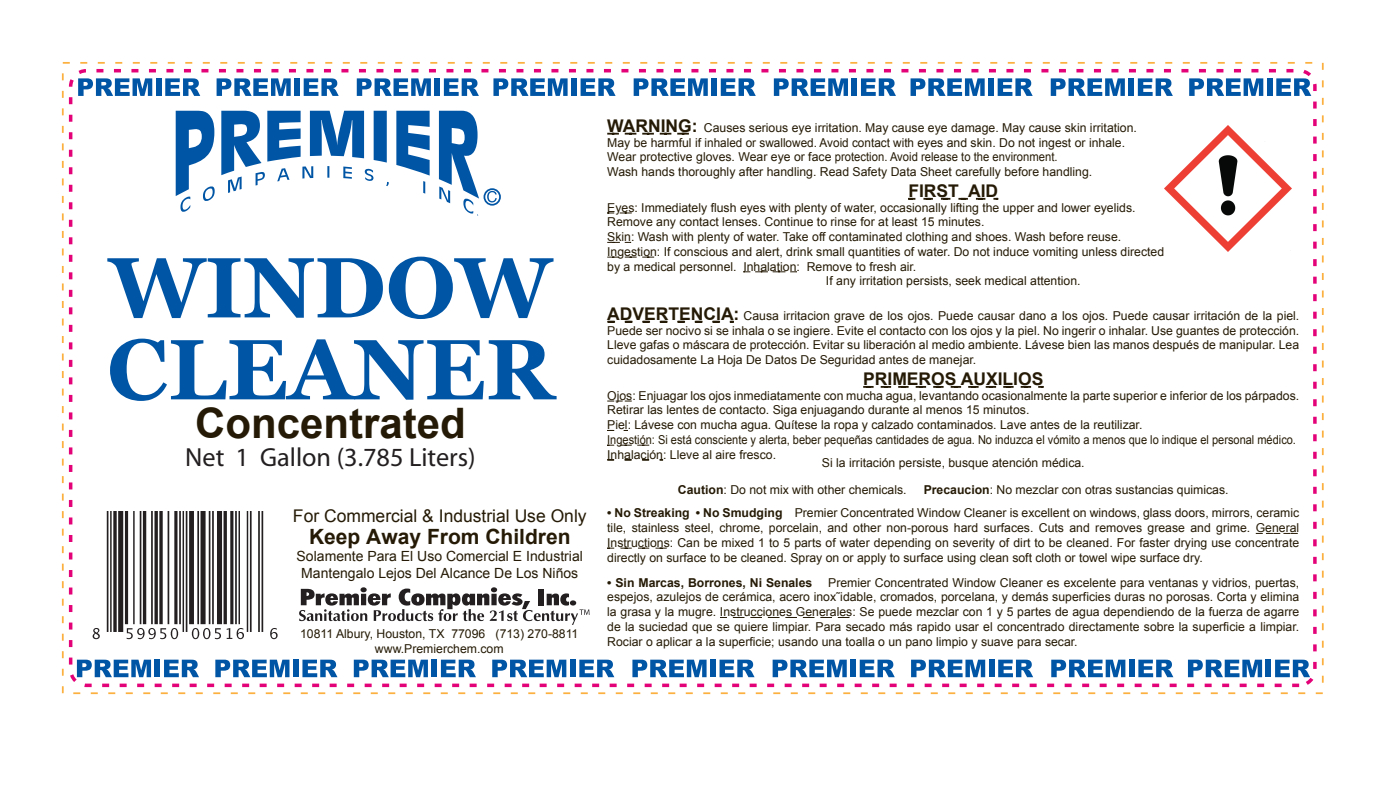
<style>
.page{position:relative;width:1386px;height:788px;background:#fff}
.page>*{position:absolute;margin:0;border:0;box-sizing:border-box;transform-origin:0 0}
.t1{font:700 85.4px/81.9px "Georgia";color:#0155a5}
.t2{font:700 42px "Arial";color:#251a05}
.t3{font:26.25px "Myriad";color:#231f20}
.t4{font:700 21px "Arial";color:#251a05}
.t5{font:17.5px "Arial";color:#251a05}
.t6{font:700 17.5px "Arial";color:#251a05}
.t7{font:14px/16.8px "Arial";color:#251a05;text-align:center}
.t8{font:12.25px/14.7px "Arial";color:#251a05}
.t9{font:700 12.25px "Arial";color:#251a05}
.s1{font-weight:700;font-size:17.5px}
.s2{font-weight:700}
</style>
<div class="page">
<svg style="left:78px;top:78px;width:74px;height:18px"></svg>
<div style="left:156px;top:78px;width:5px;height:18px;background:#0155a5"></div>
<svg style="left:165px;top:78px;width:35px;height:18px"></svg>
<svg style="left:217px;top:78px;width:74px;height:18px"></svg>
<div style="left:294px;top:78px;width:6px;height:18px;background:#0155a5"></div>
<svg style="left:304px;top:78px;width:35px;height:18px"></svg>
<svg style="left:357px;top:78px;width:74px;height:18px"></svg>
<div style="left:435px;top:78px;width:5px;height:18px;background:#0155a5"></div>
<svg style="left:444px;top:78px;width:35px;height:18px"></svg>
<svg style="left:493px;top:78px;width:75px;height:18px"></svg>
<div style="left:571px;top:78px;width:6px;height:18px;background:#0155a5"></div>
<svg style="left:581px;top:78px;width:35px;height:18px"></svg>
<svg style="left:634px;top:78px;width:74px;height:18px"></svg>
<div style="left:711px;top:78px;width:6px;height:18px;background:#0155a5"></div>
<svg style="left:721px;top:78px;width:35px;height:18px"></svg>
<svg style="left:774px;top:78px;width:74px;height:18px"></svg>
<div style="left:852px;top:78px;width:5px;height:18px;background:#0155a5"></div>
<svg style="left:861px;top:78px;width:35px;height:18px"></svg>
<svg style="left:911px;top:78px;width:74px;height:18px"></svg>
<div style="left:988px;top:78px;width:6px;height:18px;background:#0155a5"></div>
<svg style="left:998px;top:78px;width:35px;height:18px"></svg>
<svg style="left:1051px;top:78px;width:74px;height:18px"></svg>
<div style="left:1129px;top:78px;width:5px;height:18px;background:#0155a5"></div>
<svg style="left:1138px;top:78px;width:35px;height:18px"></svg>
<svg style="left:1189px;top:78px;width:74px;height:18px"></svg>
<div style="left:1267px;top:78px;width:5px;height:18px;background:#0155a5"></div>
<svg style="left:1276px;top:78px;width:35px;height:18px"></svg>
<svg style="left:77px;top:659px;width:74px;height:18px"></svg>
<div style="left:155px;top:659px;width:5px;height:18px;background:#0155a5"></div>
<svg style="left:164px;top:659px;width:35px;height:18px"></svg>
<svg style="left:215px;top:659px;width:74px;height:18px"></svg>
<div style="left:293px;top:659px;width:6px;height:18px;background:#0155a5"></div>
<svg style="left:302px;top:659px;width:35px;height:18px"></svg>
<svg style="left:354px;top:659px;width:74px;height:18px"></svg>
<div style="left:432px;top:659px;width:5px;height:18px;background:#0155a5"></div>
<svg style="left:441px;top:659px;width:35px;height:18px"></svg>
<svg style="left:492px;top:659px;width:74px;height:18px"></svg>
<div style="left:570px;top:659px;width:5px;height:18px;background:#0155a5"></div>
<svg style="left:579px;top:659px;width:35px;height:18px"></svg>
<svg style="left:632px;top:659px;width:75px;height:18px"></svg>
<div style="left:710px;top:659px;width:6px;height:18px;background:#0155a5"></div>
<svg style="left:720px;top:659px;width:35px;height:18px"></svg>
<svg style="left:773px;top:659px;width:74px;height:18px"></svg>
<div style="left:850px;top:659px;width:6px;height:18px;background:#0155a5"></div>
<svg style="left:860px;top:659px;width:35px;height:18px"></svg>
<svg style="left:911px;top:659px;width:74px;height:18px"></svg>
<div style="left:989px;top:659px;width:5px;height:18px;background:#0155a5"></div>
<svg style="left:998px;top:659px;width:35px;height:18px"></svg>
<svg style="left:1051px;top:659px;width:74px;height:18px"></svg>
<div style="left:1129px;top:659px;width:6px;height:18px;background:#0155a5"></div>
<svg style="left:1138px;top:659px;width:35px;height:18px"></svg>
<svg style="left:1188px;top:659px;width:74px;height:18px"></svg>
<div style="left:1266px;top:659px;width:5px;height:18px;background:#0155a5"></div>
<svg style="left:1275px;top:659px;width:35px;height:18px"></svg>
<svg style="left:396px;top:111px;width:34px;height:64px"></svg>
<svg style="left:423px;top:181px;width:2px;height:12px"></svg>
<svg style="left:221px;top:111px;width:168px;height:82px"></svg>
<svg style="left:176px;top:111px;width:39px;height:101px"></svg>
<svg style="left:299px;top:587px;width:291px;height:38px"></svg>
<svg style="left:439px;top:111px;width:62px;height:105px"></svg>
<img style="left:1164px;top:125px;width:128px;height:126px">
<div style="left:69px;top:69px;width:1248px;height:618px;border:4px dashed #e40278;border-radius:16px"></div>
<svg style="left:607px;top:133px;width:82px;height:2px"></svg>
<svg style="left:908px;top:198px;width:90px;height:2px"></svg>
<svg style="left:607px;top:212px;width:25px;height:1px"></svg>
<svg style="left:607px;top:242px;width:24px;height:1px"></svg>
<svg style="left:607px;top:257px;width:48px;height:1px"></svg>
<svg style="left:743px;top:271px;width:54px;height:1px"></svg>
<svg style="left:607px;top:321px;width:127px;height:1px"></svg>
<svg style="left:863px;top:386px;width:180px;height:2px"></svg>
<svg style="left:607px;top:400px;width:25px;height:1px"></svg>
<svg style="left:607px;top:430px;width:21px;height:1px"></svg>
<svg style="left:607px;top:444px;width:43px;height:1px"></svg>
<svg style="left:607px;top:459px;width:56px;height:1px"></svg>
<svg style="left:1256px;top:533px;width:42px;height:1px"></svg>
<svg style="left:607px;top:547px;width:60px;height:1px"></svg>
<svg style="left:720px;top:617px;width:130px;height:1px"></svg>
<img style="left:93px;top:511px;width:185px;height:129px">
<h1 class="t1" style="left:107px;top:247px;width:448px">WINDOW<br>CLEANER</h1>
<h2 class="t2" style="left:195px;top:395px;width:272px">Concentrated</h2>
<h3 class="t3" style="left:185px;top:444px;width:292px">Net 1 Gallon (3.785 Liters)</h3>
<h3 class="t5" style="left:293px;top:504px;width:295px">For Commercial &amp; Industrial Use Only</h3>
<h3 class="t4" style="left:309px;top:523px;width:263px">Keep Away From Children</h3>
<p class="t7" style="left:297px;top:548px;width:288px">Solamente Para El Uso Comercial E Industrial<br>Mantengalo Lejos Del Alcance De Los Niños</p>
<p class="t8" style="left:300px;top:626px;width:280px;text-align:center">10811 Albury, Houston, TX 77096 (713) 270-8811 www.Premierchem.com</p>
<p class="t8" style="left:607px;top:120px;width:531px"><span class="s1">WARNING:</span> Causes serious eye irritation. May cause eye damage. May cause skin irritation.<br>May be harmful if inhaled or swallowed. Avoid contact with eyes and skin. Do not ingest or inhale.<br>Wear protective gloves. Wear eye or face protection. Avoid release to the environment.<br>Wash hands thoroughly after handling. Read Safety Data Sheet carefully before handling.</p>
<h3 class="t6" style="left:908px;top:179px;width:91px">FIRST AID</h3>
<p class="t8" style="left:607px;top:200px;width:530px">Eyes: Immediately flush eyes with plenty of water, occasionally lifting the upper and lower eyelids.</p>
<p class="t8" style="left:607px;top:215px;width:379px">Remove any contact lenses. Continue to rinse for at least 15 minutes.</p>
<p class="t8" style="left:607px;top:229px;width:516px">Skin: Wash with plenty of water. Take off contaminated clothing and shoes. Wash before reuse.</p>
<p class="t8" style="left:607px;top:244px;width:558px">Ingestion: If conscious and alert, drink small quantities of water. Do not induce vomiting unless directed</p>
<p class="t8" style="left:607px;top:259px;width:311px">by a medical personnel. Inhalation: Remove to fresh air.</p>
<p class="t8" style="left:826px;top:274px;width:256px">If any irritation persists, seek medical attention.</p>
<p class="t8" style="left:607px;top:308px;width:694px;text-align:justify"><span class="s1">ADVERTENCIA:</span> Causa irritacion grave de los ojos. Puede causar dano a los ojos. Puede causar irritación de la piel.<br>Puede ser nocivo si se inhala o se ingiere. Evite el contacto con los ojos y la piel. No ingerir o inhalar. Use guantes de protección.<br>Lleve gafas o máscara de protección. Evitar su liberación al medio ambiente. Lávese bien las manos después de manipular. Lea cuidadosamente La Hoja De Datos De Seguridad antes de manejar.</p>
<h3 class="t6" style="left:863px;top:367px;width:182px">PRIMEROS AUXILIOS</h3>
<p class="t8" style="left:607px;top:388px;width:694px">Ojos: Enjuagar los ojos inmediatamente con mucha agua, levantando ocasionalmente la parte superior e inferior de los párpados.<br>Retirar las lentes de contacto. Siga enjuagando durante al menos 15 minutos.<br>Piel: Lávese con mucha agua. Quítese la ropa y calzado contaminados. Lave antes de la reutilizar.<br>Ingestión: Si está consciente y alerta, beber pequeñas cantidades de agua. No induzca el vómito a menos que lo indique el personal médico.<br>Inhalación: Lleve al aire fresco.</p>
<p class="t8" style="left:678px;top:449px;width:408px;line-height:26.9px;text-indent:144px">Si la irritación persiste, busque atención médica.<br><span class="s2">Caution</span>: Do not mix with other chemicals.</p>
<p class="t8" style="left:924px;top:482px;width:306px"><span class="s2">Precaucion</span>: No mezclar con otras sustancias quimicas.</p>
<p class="t8" style="left:607px;top:506px;width:694px;text-align:justify"><span class="s2">• No Streaking • No Smudging</span> Premier Concentrated Window Cleaner is excellent on windows, glass doors, mirrors, ceramic tile, stainless steel, chrome, porcelain, and other non-porous hard surfaces. Cuts and removes grease and grime. General Instructions: Can be mixed 1 to 5 parts of water depending on severity of dirt to be cleaned. For faster drying use concentrate directly on surface to be cleaned. Spray on or apply to surface using clean soft cloth or towel wipe surface dry.</p>
<p class="t9" style="left:607px;top:574px;width:207px">• Sin Marcas, Borrones, Ni Senales</p>
<p class="t8" style="left:607px;top:575px;width:694px;text-align:justify;text-indent:221px">Premier Concentrated Window Cleaner es excelente para ventanas y vidrios, puertas, espejos, azulejos de cerámica, acero inox˜idable, cromados, porcelana, y demás superficies duras no porosas. Corta y elimina la grasa y la mugre. Instrucciones Generales: Se puede mezclar con 1 y 5 partes de agua dependiendo de la fuerza de agarre de la suciedad que se quiere limpiar. Para secado más rapido usar el concentrado directamente sobre la superficie a limpiar.<br>Rociar o aplicar a la superficie; usando una toalla o un pano limpio y suave para secar.</p>
</div>
